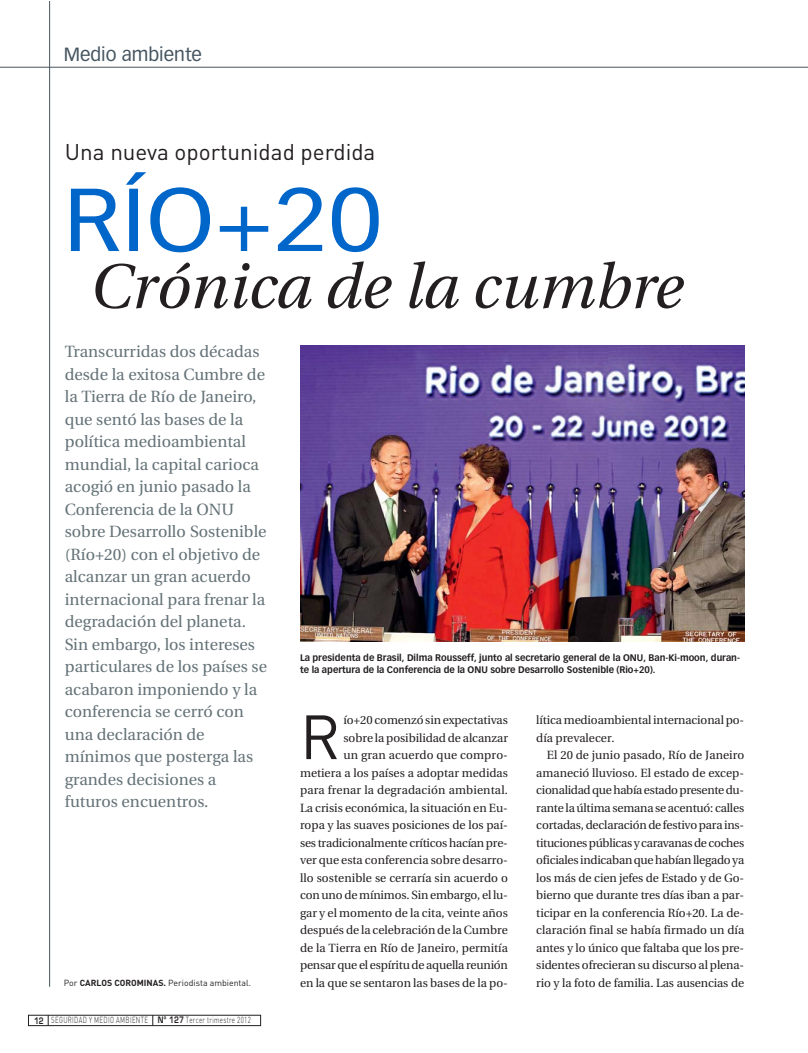
<style>
.page{position:relative;width:808px;height:1053px;background:#fff}
.page>*{position:absolute;margin:0;border:0;box-sizing:border-box;transform-origin:0 0}
.t1{font:87.5px "Vectora LT";color:#0066ca;scale:1.1 1}
.t2{font:italic 62.5px "Utopia";color:#231f20}
.t3{font:61.38px "DIN";color:#231f20}
.t4{font:22.5px "DIN";color:#231f20}
.t5{font:18.75px "Vectora LT";color:#455560}
.t6{font:16.25px/22.5px "Utopia";color:#647277}
.t7{font:11.88px/17.5px "Utopia";color:#231f20;text-align:right}
.t8{font:700 9.38px/11.9px "Vectora LT";color:#231f20}
.t9{font:300 8.75px "DIN";letter-spacing:.05em;color:#231f20;scale:.7 1}
.t10{font:8.75px "DIN";color:#231f20}
.s1{font-weight:700}
.s2{font-family:"Eurostile";font-weight:600}
</style>
<div class="page">
<div style="left:28px;top:1014px;width:233px;height:11px;border:1px solid #231f20"></div>
<hr style="left:0;top:67px;width:808px;height:1px;background:#455560">
<hr style="left:49px;top:1px;width:1px;height:985px;background:#455560">
<img style="left:300px;top:345px;width:444px;height:296px">
<h3 class="t5" style="left:64px;top:46px;width:140px">Medio ambiente</h3>
<h3 class="t4" style="left:65px;top:144px;width:312px">Una nueva oportunidad perdida</h3>
<h1 class="t1" style="left:64px;top:183px;width:291px">RÍO+20</h1>
<h2 class="t2" style="left:90px;top:261px;width:594px">Crónica de la cumbre</h2>
<p class="t6" style="left:65px;top:342px;width:204px">Transcurridas dos décadas desde la exitosa Cumbre de la Tierra de Río de Janeiro, que sentó las bases de la política medioambiental mundial, la capital carioca acogió en junio pasado la<br>Conferencia de la ONU sobre Desarrollo Sostenible (Río+20) con el objetivo de alcanzar un gran acuerdo internacional para frenar la degradación del planeta.<br>Sin embargo, los intereses particulares de los países se acabaron imponiendo y la conferencia se cerró con una declaración de mínimos que posterga las grandes decisiones a futuros encuentros.</p>
<p class="t10" style="left:64px;top:980px;width:189px">Por <span class="s1">CARLOS COROMINAS.</span> Periodista ambiental.</p>
<p class="t9" style="left:34px;top:1017px;width:311px"><span class="s2">12</span> SEGURIDAD Y MEDIO AMBIENTE <span class="s2">Nº 127</span> Tercer trimestre 2012</p>
<p class="t8" style="left:300px;top:652px;width:441px">La presidenta de Brasil, Dilma Rousseff, junto al secretario general de la ONU, Ban-Ki-moon, duran&shy;te la apertura de la Conferencia de la ONU sobre Desarrollo Sostenible (Rio+20).</p>
<p class="t7" style="left:300px;top:712px;width:209px">ío+20 comenzó sin expectativas<br>sobre la posibilidad de alcanzar<br>un gran acuerdo que compro&shy;metiera a los países a adoptar medidas para frenar la degradación ambiental.<br>La crisis económica, la situación en Eu&shy;ropa y las suaves posiciones de los paí&shy;ses tradicionalmente críticos hacían pre&shy;ver que esta conferencia sobre desarro&shy;llo sostenible se cerraría sin acuerdo o con uno de mínimos. Sin embargo, el lu&shy;gar y el momento de la cita, veinte años después de la celebración de la Cumbre de la Tierra en Río de Janeiro, permitía pensar que el espíritu de aquella reunión en la que se sentaron las bases de la po-</p>
<p class="t7" style="left:536px;top:712px;width:209px;text-align:left">lítica medioambiental internacional po&shy;día prevalecer.</p>
<h3 class="t3" style="left:300px;top:715px;width:42px">R</h3>
<p class="t7" style="left:536px;top:747px;width:209px;text-align:justify;text-indent:11px">El 20 de junio pasado, Río de Janeiro amaneció lluvioso. El estado de excep&shy;cionalidad que había estado presente du&shy;rante la última semana se acentuó: calles cortadas, declaración de festivo para ins&shy;tituciones públicas y caravanas de coches oficiales indicaban que habían llegado ya los más de cien jefes de Estado y de Go&shy;bierno que durante tres días iban a par&shy;ticipar en la conferencia Río+20. La de&shy;claración final se había firmado un día antes y lo único que faltaba que los pre&shy;sidentes ofrecieran su discurso al plena&shy;rio y la foto de familia. Las ausencias de</p>
</div>
